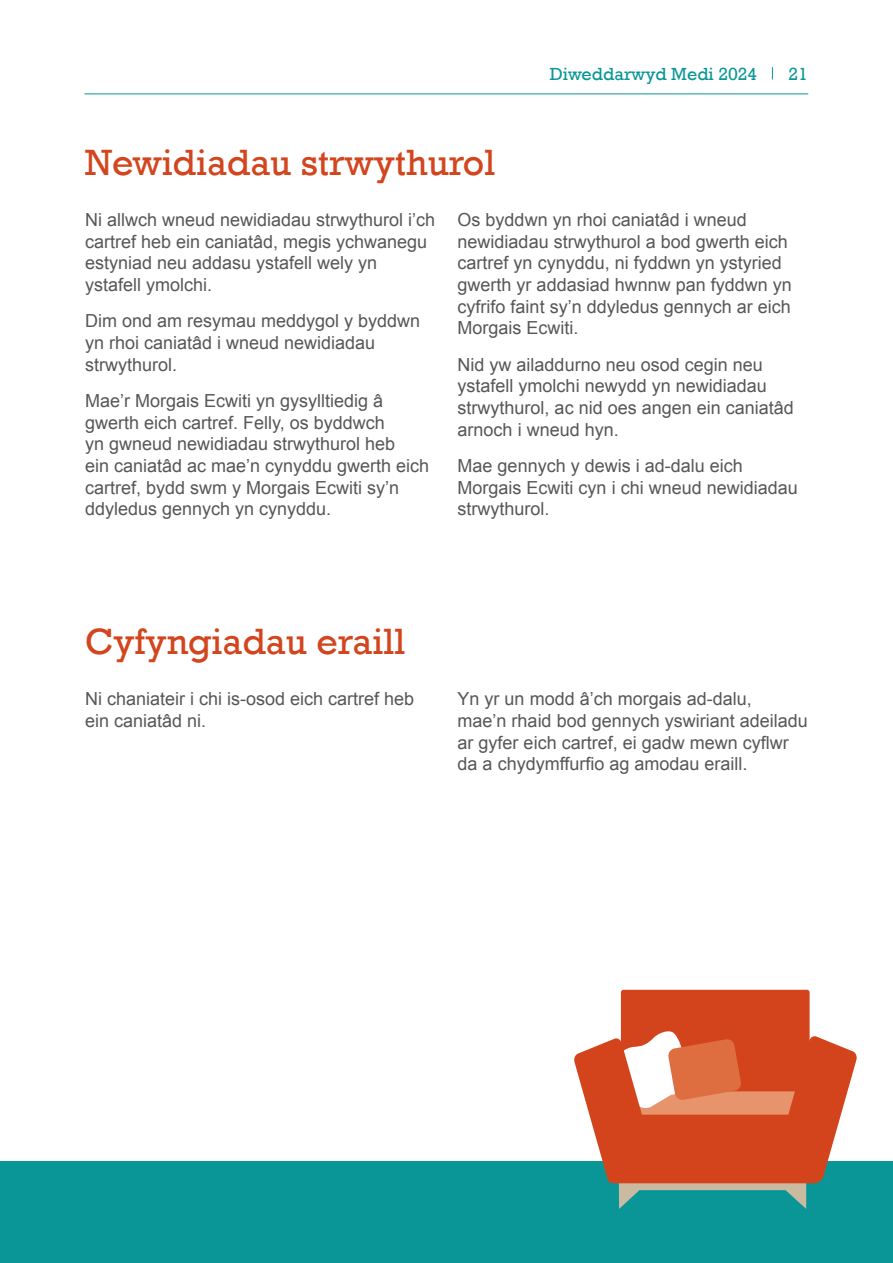
<style>
.page{position:relative;width:893px;height:1263px;background:#fff}
.page>*{position:absolute;margin:0;border:0;box-sizing:border-box;transform-origin:0 0}
.H1_Main_Headings{font:37.5px "Rockwell";color:#d2451e}
.Body_Text{font:18px/21.6px "Arial";color:#575756}
.t1{font:18px "Rockwell";color:#0a9697}
</style>
<div class="page">
<hr style="left:84px;top:94px;width:724px;height:1px;background:#0a9697">
<div style="left:0;top:1161px;width:893px;height:102px;background:#0a9697"></div>
<div style="left:621px;top:990px;width:189px;height:131px;background:#d4441c;border-radius:3px"></div>
<svg style="left:574px;top:1031px;width:283px;height:178px"></svg>
<svg style="left:772px;top:67px;width:1px;height:12px"></svg>
<p class="t1" style="left:550px;top:63px;width:209px">Diweddarwyd Medi 2024</p>
<p class="t1" style="left:788px;top:63px;width:21px">21</p>
<p class="H1_Main_Headings" style="left:85px;top:141px;width:412px">Newidiadau strwythurol</p>
<p class="Body_Text" style="left:85px;top:209px;width:352px">Ni allwch wneud newidiadau strwythurol i’ch cartref heb ein caniatâd, megis ychwanegu estyniad neu addasu ystafell wely yn ystafell ymolchi.</p>
<p class="Body_Text" style="left:85px;top:311px;width:337px">Dim ond am resymau meddygol y byddwn yn rhoi caniatâd i wneud newidiadau strwythurol.</p>
<p class="Body_Text" style="left:85px;top:390px;width:346px">Mae’r Morgais Ecwiti yn gysylltiedig â gwerth eich cartref. Felly, os byddwch<br>yn gwneud newidiadau strwythurol heb<br>ein caniatâd ac mae’n cynyddu gwerth eich cartref, bydd swm y Morgais Ecwiti sy’n ddyledus gennych yn cynyddu.</p>
<p class="Body_Text" style="left:458px;top:209px;width:336px">Os byddwn yn rhoi caniatâd i wneud newidiadau strwythurol a bod gwerth eich cartref yn cynyddu, ni fyddwn yn ystyried gwerth yr addasiad hwnnw pan fyddwn yn cyfrifo faint sy’n ddyledus gennych ar eich Morgais Ecwiti.</p>
<p class="Body_Text" style="left:458px;top:354px;width:338px">Nid yw ailaddurno neu osod cegin neu ystafell ymolchi newydd yn newidiadau strwythurol, ac nid oes angen ein caniatâd arnoch i wneud hyn.</p>
<p class="Body_Text" style="left:458px;top:455px;width:342px">Mae gennych y dewis i ad-dalu eich<br>Morgais Ecwiti cyn i chi wneud newidiadau strwythurol.</p>
<p class="H1_Main_Headings" style="left:85px;top:620px;width:322px">Cyfyngiadau eraill</p>
<p class="Body_Text" style="left:85px;top:688px;width:331px">Ni chaniateir i chi is-osod eich cartref heb ein caniatâd ni.</p>
<p class="Body_Text" style="left:458px;top:688px;width:352px">Yn yr un modd â’ch morgais ad-dalu,<br>mae’n rhaid bod gennych yswiriant adeiladu ar gyfer eich cartref, ei gadw mewn cyflwr da a chydymffurfio ag amodau eraill.</p>
</div>
